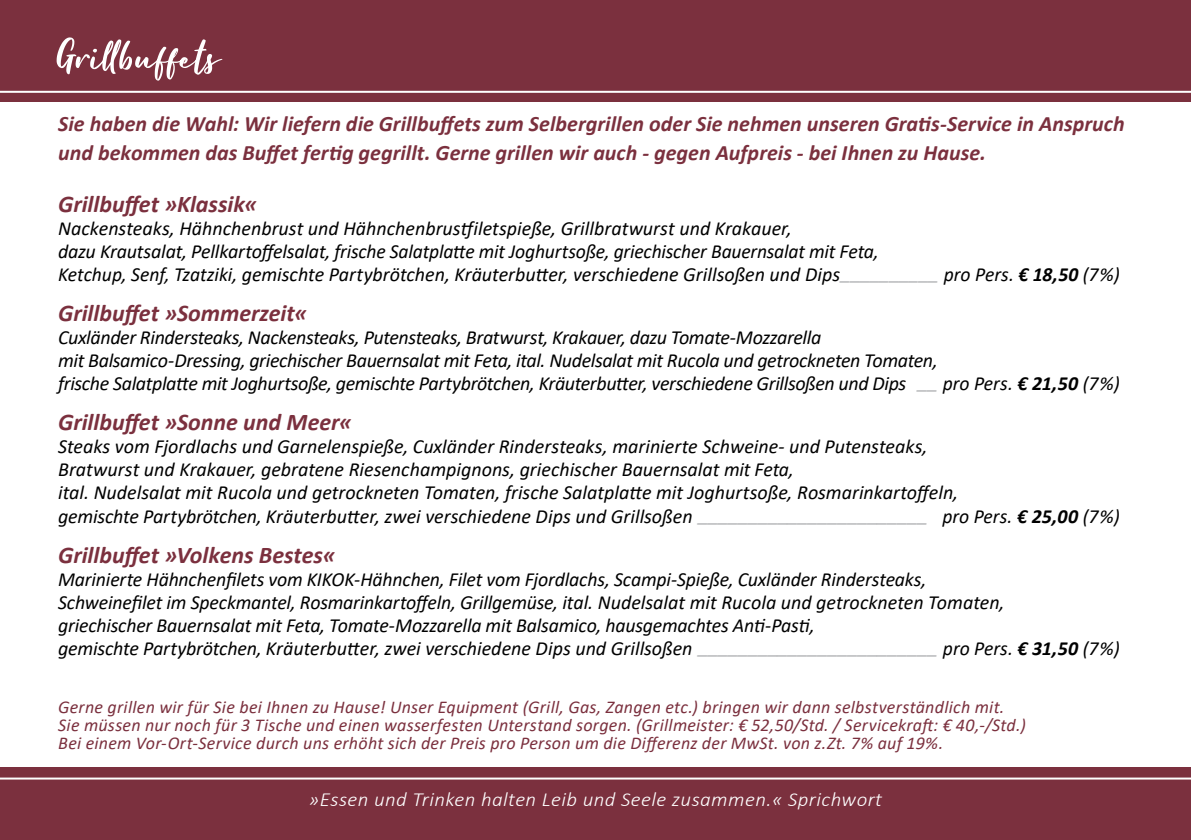
<style>
.page{position:relative;width:1191px;height:840px;background:#fff}
.page>*{position:absolute;margin:0;border:0;box-sizing:border-box;transform-origin:0 0}
.t1{font:italic 700 24px "Calibri";color:#7b303e}
.t2{font:italic 700 22px/28.8px "Calibri";color:#7b303e}
.t3{font:italic 20px/23px "Calibri";letter-spacing:-.005em;color:#000}
.t4{font:italic 300 20px "Calibri";letter-spacing:.02em;color:#fff;scale:1.05 1}
.t5{font:italic 18px/18px "Calibri";letter-spacing:.015em;color:#7b303e}
.s1{font-weight:300;color:#939598}
.s2{font-weight:700}
</style>
<div class="page">
<div style="left:0;top:0;width:1191px;height:839px;background:#7b303e"></div>
<hr style="left:0;top:91px;width:1191px;height:2px;background:#fff">
<hr style="left:0;top:777px;width:1191px;height:2px;background:#fff">
<div style="left:0;top:102px;width:1191px;height:663px;background:#fff"></div>
<svg style="left:57px;top:37px;width:165px;height:44px"></svg>
<p class="t2" style="left:58px;top:109px;width:1068px">Sie haben die Wahl: Wir liefern die Grillbuffets zum Selbergrillen oder Sie nehmen unseren Gratis-Service in Anspruch und bekommen das Buffet fertig gegrillt. Gerne grillen wir auch - gegen Aufpreis - bei Ihnen zu Hause.</p>
<p class="t1" style="left:58px;top:187px;width:201px">Grillbuffet »Klassik«</p>
<p class="t3" style="left:58px;top:216px;width:1063px">Nackensteaks, Hähnchenbrust und Hähnchenbrustfiletspieße, Grillbratwurst und Krakauer,<br>dazu Krautsalat, Pellkartoffelsalat, frische Salatplatte mit Joghurtsoße, griechischer Bauernsalat mit Feta,<br>Ketchup, Senf, Tzatziki, gemischte Partybrötchen, Kräuterbutter, verschiedene Grillsoßen und Dips<span class="s1">__________</span> pro Pers. <span class="s2">€ 18,50</span> (7%)</p>
<p class="t1" style="left:58px;top:296px;width:251px">Grillbuffet »Sommerzeit«</p>
<p class="t3" style="left:58px;top:325px;width:1063px">Cuxländer Rindersteaks, Nackensteaks, Putensteaks, Bratwurst, Krakauer, dazu Tomate-Mozzarella<br>mit Balsamico-Dressing, griechischer Bauernsalat mit Feta, ital. Nudelsalat mit Rucola und getrockneten Tomaten,<br>frische Salatplatte mit Joghurtsoße, gemischte Partybrötchen, Kräuterbutter, verschiedene Grillsoßen und Dips <span class="s1">__</span> pro Pers. <span class="s2">€ 21,50</span> (7%)</p>
<p class="t1" style="left:58px;top:405px;width:295px">Grillbuffet »Sonne und Meer«</p>
<p class="t3" style="left:58px;top:434px;width:1063px">Steaks vom Fjordlachs und Garnelenspieße, Cuxländer Rindersteaks, marinierte Schweine- und Putensteaks,<br>Bratwurst und Krakauer, gebratene Riesenchampignons, griechischer Bauernsalat mit Feta,<br>ital. Nudelsalat mit Rucola und getrockneten Tomaten, frische Salatplatte mit Joghurtsoße, Rosmarinkartoffeln,<br>gemischte Partybrötchen, Kräuterbutter, zwei verschiedene Dips und Grillsoßen <span class="s1">_______________________</span> pro Pers. <span class="s2">€ 25,00</span> (7%)</p>
<p class="t1" style="left:58px;top:537px;width:279px">Grillbuffet »Volkens Bestes«</p>
<p class="t3" style="left:58px;top:566px;width:1063px">Marinierte Hähnchenfilets vom KIKOK-Hähnchen, Filet vom Fjordlachs, Scampi-Spieße, Cuxländer Rindersteaks,<br>Schweinefilet im Speckmantel, Rosmarinkartoffeln, Grillgemüse, ital. Nudelsalat mit Rucola und getrockneten Tomaten,<br>griechischer Bauernsalat mit Feta, Tomate-Mozzarella mit Balsamico, hausgemachtes Anti-Pasti,<br>gemischte Partybrötchen, Kräuterbutter, zwei verschiedene Dips und Grillsoßen <span class="s1">________________________</span> pro Pers. <span class="s2">€ 31,50</span> (7%)</p>
<p class="t5" style="left:58px;top:696px;width:969px">Gerne grillen wir für Sie bei Ihnen zu Hause! Unser Equipment (Grill, Gas, Zangen etc.) bringen wir dann selbstverständlich mit.<br>Sie müssen nur noch für 3 Tische und einen wasserfesten Unterstand sorgen. (Grillmeister: € 52,50/Std. / Servicekraft: € 40,-/Std.)<br>Bei einem Vor-Ort-Service durch uns erhöht sich der Preis pro Person um die Differenz der MwSt. von z.Zt. 7% auf 19%.</p>
<p class="t4" style="left:309px;top:786px;width:547px">»Essen und Trinken halten Leib und Seele zusammen.« Sprichwort</p>
</div>
